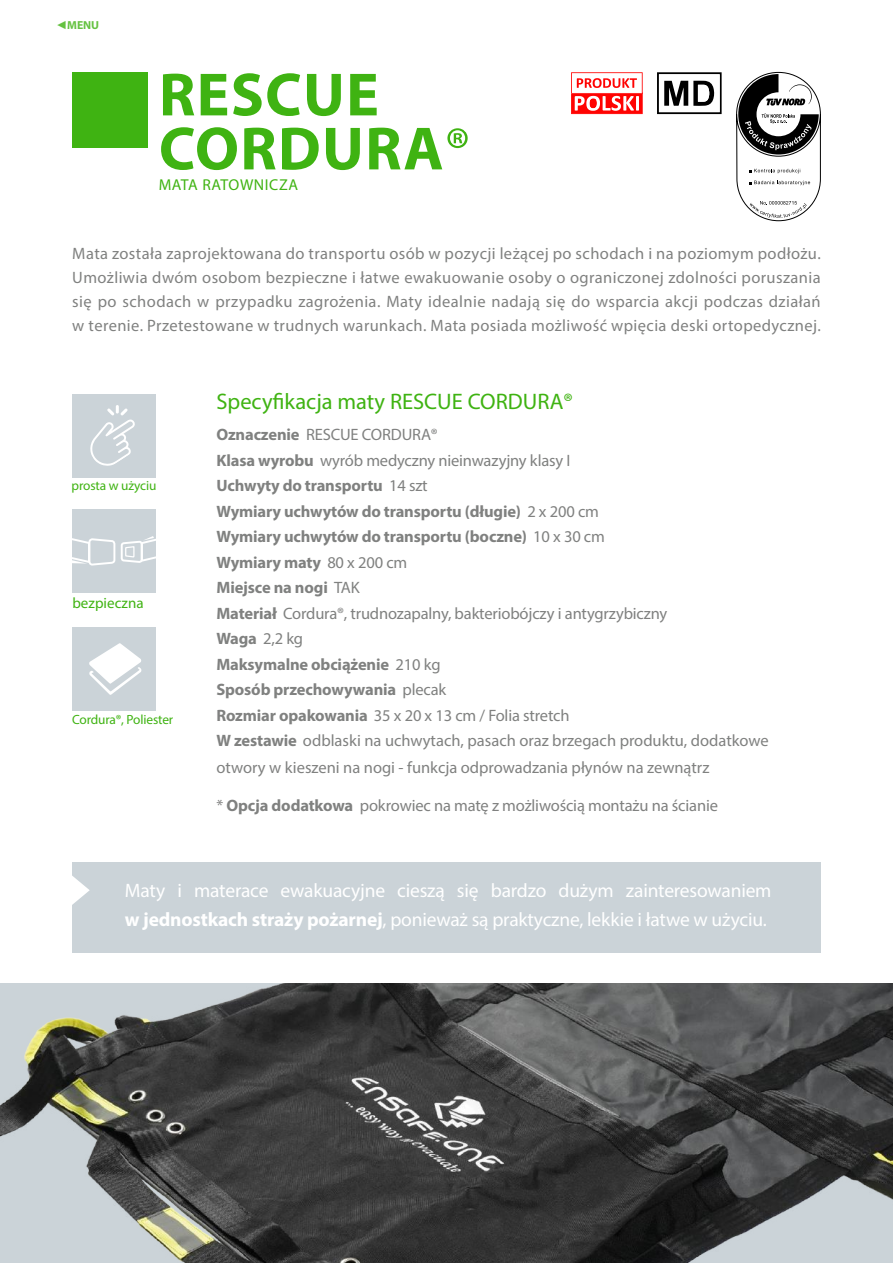
<style>
.page{position:relative;width:893px;height:1263px;background:#fff}
.page>*{position:absolute;margin:0;border:0;box-sizing:border-box;transform-origin:0 0}
.t1{font:700 61.5px/54px "Myriad Pro";letter-spacing:.02em;color:#3fb312}
.t2{font:22.5px "Myriad Pro";color:#3fb312}
.t3{font:19.5px/28.5px "Myriad Pro";letter-spacing:-.01em;color:#fff}
.t4{font:16.5px/25.5px "Myriad Pro";letter-spacing:-.005em;color:#808180;text-align:justify}
.t5{font:15.75px "Myriad Pro";letter-spacing:.04em;color:#3fb312}
.t6{font:15px "Myriad Pro";letter-spacing:.005em;color:#3fb312}
.t7{font:13.35px "Myriad Pro";letter-spacing:-.01em;color:#3fb312}
.t8{font:700 11.7px "Myriad Pro";color:#3fb312}
.s1{font-family:"Arial"}
.s2{font-weight:400;font-size:60px}
.s3{font-weight:700}
</style>
<div class="page">
<div style="left:72px;top:72px;width:75px;height:75px;background:#3fb312"></div>
<svg style="left:736px;top:72px;width:85px;height:149px"></svg>
<svg style="left:657px;top:72px;width:65px;height:42px"></svg>
<img style="left:0;top:983px;width:893px;height:280px">
<div style="left:72px;top:394px;width:83px;height:83px;background:#cbd3d8"></div>
<svg style="left:90px;top:405px;width:45px;height:61px"></svg>
<div style="left:73px;top:627px;width:83px;height:83px;background:#cbd3d8"></div>
<svg style="left:89px;top:643px;width:52px;height:52px"></svg>
<div style="left:72px;top:509px;width:83px;height:83px;background:#cbd3d8"></div>
<svg style="left:72px;top:533px;width:84px;height:33px"></svg>
<div style="left:73px;top:862px;width:748px;height:90px;background:#cbd3d8"></div>
<svg style="left:72px;top:871px;width:18px;height:38px"></svg>
<svg style="left:571px;top:72px;width:72px;height:42px"></svg>
<p class="t8" style="left:56px;top:18px;width:45px"><span class="s1">◄</span>MENU</p>
<h1 class="t1" style="left:159px;top:66px;width:313px">RESCUE<br>CORDURA<span class="s2">®</span></h1>
<p class="t5" style="left:159px;top:175px;width:141px">MATA RATOWNICZA</p>
<p class="t4" style="left:72px;top:241px;width:750px;line-height:24px">Mata została zaprojektowana do transportu osób w pozycji leżącej po schodach i na poziomym podłożu.<br>Umożliwia dwóm osobom bezpieczne i łatwe ewakuowanie osoby o ograniczonej zdolności poruszania się po schodach w przypadku zagrożenia. Maty idealnie nadają się do wsparcia akcji podczas działań w terenie. Przetestowane w trudnych warunkach. Mata posiada możliwość wpięcia deski ortopedycznej.</p>
<p class="t7" style="left:72px;top:477px;width:86px">prosta w użyciu</p>
<p class="t6" style="left:72px;top:593px;width:73px">bezpieczna</p>
<p class="t7" style="left:72px;top:711px;width:103px">Cordura®, Poliester</p>
<h2 class="t2" style="left:216px;top:387px;width:358px">Specyfikacja maty RESCUE CORDURA®</h2>
<p class="t4" style="left:216px;top:422px;width:554px;text-align:left"><span class="s3">Oznaczenie</span> RESCUE CORDURA®<br><span class="s3">Klasa wyrobu</span> wyrób medyczny nieinwazyjny klasy I<br><span class="s3">Uchwyty do transportu</span> 14 szt<br><span class="s3">Wymiary uchwytów do transportu (długie)</span> 2 x 200 cm<br><span class="s3">Wymiary uchwytów do transportu (boczne)</span> 10 x 30 cm<br><span class="s3">Wymiary maty</span> 80 x 200 cm<br><span class="s3">Miejsce na nogi</span> TAK<br><span class="s3">Materiał</span> Cordura®, trudnozapalny, bakteriobójczy i antygrzybiczny<br><span class="s3">Waga</span> 2,2 kg<br><span class="s3">Maksymalne obciążenie</span> 210 kg<br><span class="s3">Sposób przechowywania</span> plecak<br><span class="s3">Rozmiar opakowania</span> 35 x 20 x 13 cm / Folia stretch<br><span class="s3">W zestawie</span> odblaski na uchwytach, pasach oraz brzegach produktu, dodatkowe</p>
<p class="t4" style="left:216px;top:755px;width:495px">otwory w kieszeni na nogi - funkcja odprowadzania płynów na zewnątrz</p>
<p class="t4" style="left:216px;top:792px;width:503px">* <span class="s3">Opcja dodatkowa</span> pokrowiec na matę z możliwością montażu na ścianie</p>
<p class="t3" style="left:125px;top:876px;width:648px">Maty i materace ewakuacyjne cieszą się bardzo dużym zainteresowaniem <span class="s3">w jednostkach straży pożarnej</span>, ponieważ są praktyczne, lekkie i łatwe w użyciu.</p>
</div>
